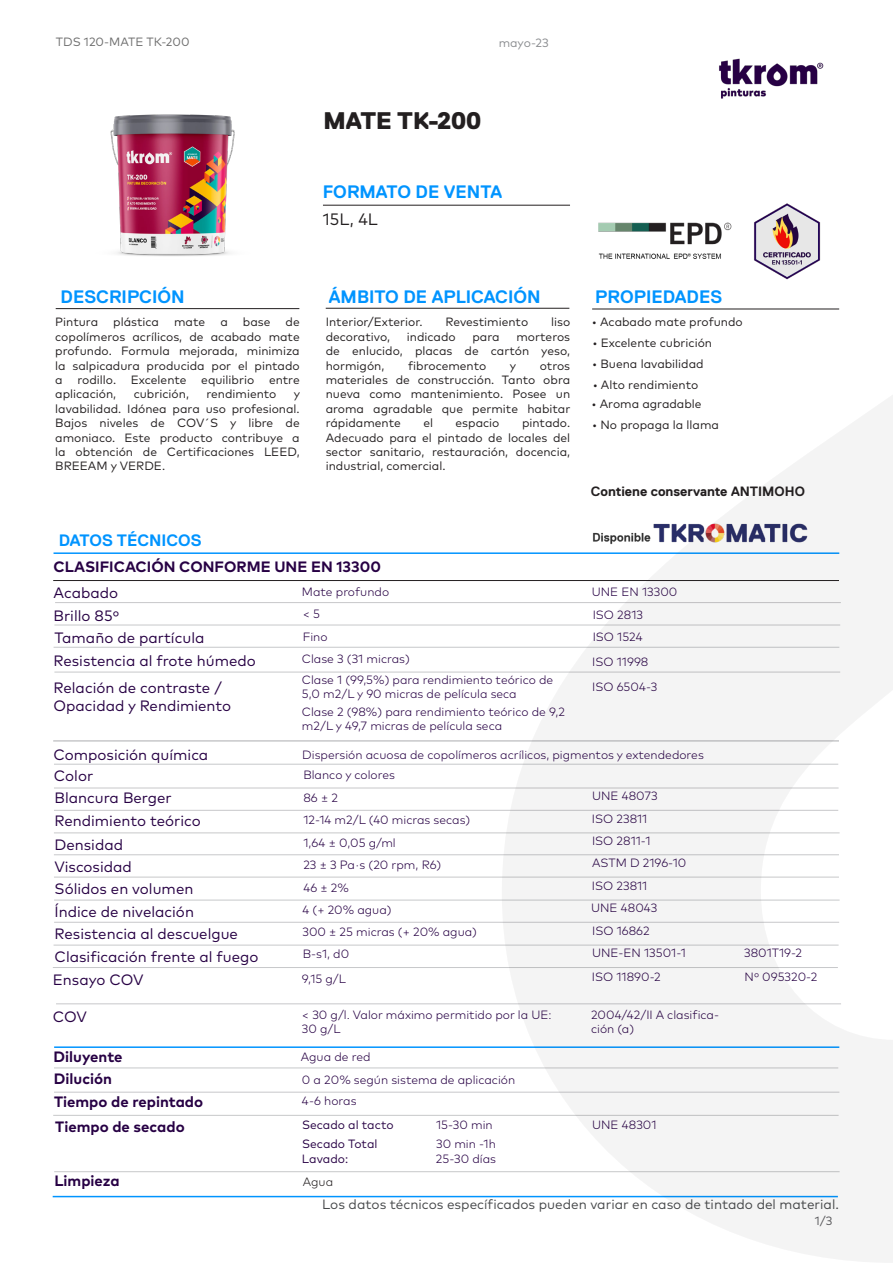
<style>
.page{position:relative;width:893px;height:1263px;background:#fff}
.page>*{position:absolute;margin:0;border:0;box-sizing:border-box;transform-origin:0 0}
.t1{font:800 24px "Replica Pro";color:#231f20}
.t2{font:700 18px "Replica";color:#0094ff}
.t3{font:700 16.5px "Replica";color:#0094ff}
.t4{font:16.5px "Mark Pro";color:#231f20}
.t5{font:15px/23px "Mark Pro";color:#270044}
.t6{font:700 15px/23.4px "Mark Pro";color:#270044}
.t7{font:13.5px "Mark Pro";color:#46484a}
.t8{font:700 13.5px "Replica Pro";color:#231f20}
.t9{font:12px/14.4px "Mark Pro";color:#231f20;text-align:justify}
.t10{font:300 12px/14.4px "Mark Pro";color:#270044}
.t11{font:12px/19.5px "Mark Pro";color:#270044}
.t12{font:12px "Mark Pro";color:#6e6e6e}
.t13{font:12px "Mark Pro";color:#8b8d90}
.t14{font:300 12px "Mark Pro";color:#231f20}
.t15{font:12px "Mark Pro";color:#5c5c5f}
</style>
<div class="page">
<img style="left:110px;top:114px;width:125px;height:142px">
<img style="left:754px;top:203px;width:67px;height:76px">
<img style="left:598px;top:222px;width:134px;height:37px">
<hr style="left:323px;top:205px;width:247px;height:1px;background:#231f20">
<hr style="left:592px;top:309px;width:247px;height:1px;background:#231f20">
<hr style="left:326px;top:308px;width:243px;height:1px;background:#231f20">
<hr style="left:56px;top:308px;width:243px;height:1px;background:#231f20">
<hr style="left:54px;top:552px;width:785px;height:2px;background:#0094ff">
<hr style="left:53px;top:580px;width:786px;height:1px;background:#231f20">
<hr style="left:55px;top:602px;width:786px;height:1px;background:#c7c8ca">
<hr style="left:54px;top:625px;width:786px;height:1px;background:#c7c8ca">
<hr style="left:54px;top:647px;width:785px;height:1px;background:#c7c8ca">
<hr style="left:53px;top:740px;width:786px;height:2px;background:#c7c8ca">
<hr style="left:54px;top:764px;width:784px;height:1px;background:#c7c8ca">
<hr style="left:54px;top:788px;width:785px;height:1px;background:#c7c8ca">
<hr style="left:54px;top:810px;width:784px;height:1px;background:#c7c8ca">
<hr style="left:54px;top:854px;width:785px;height:1px;background:#c7c8ca">
<hr style="left:54px;top:877px;width:785px;height:1px;background:#c7c8ca">
<hr style="left:54px;top:900px;width:786px;height:1px;background:#c7c8ca">
<hr style="left:54px;top:922px;width:785px;height:1px;background:#c7c8ca">
<hr style="left:54px;top:1046px;width:785px;height:2px;background:#0094ff">
<hr style="left:54px;top:833px;width:786px;height:1px;background:#c7c8ca">
<hr style="left:54px;top:945px;width:785px;height:1px;background:#c7c8ca">
<hr style="left:54px;top:1068px;width:784px;height:1px;background:#c7c8ca">
<hr style="left:54px;top:1092px;width:785px;height:1px;background:#c7c8ca">
<hr style="left:53px;top:1115px;width:786px;height:1px;background:#c7c8ca">
<hr style="left:54px;top:1171px;width:786px;height:1px;background:#c7c8ca">
<hr style="left:54px;top:672px;width:786px;height:1px;background:#c7c8ca">
<hr style="left:53px;top:967px;width:785px;height:1px;background:#c7c8ca">
<hr style="left:56px;top:1003px;width:785px;height:1px;background:#c7c8ca">
<img style="left:719px;top:58px;width:105px;height:41px">
<hr style="left:53px;top:1196px;width:785px;height:1px;background:#0094ff">
<svg style="left:502px;top:395px;width:391px;height:867px;fill:#f4f4f4"></svg>
<p class="t12" style="left:56px;top:33px;width:135px">TDS 120-MATE TK-200</p>
<p class="t13" style="left:499px;top:34px;width:52px">mayo-23</p>
<h1 class="t1" style="left:323px;top:107px;width:159px">MATE TK-200</h1>
<h2 class="t2" style="left:323px;top:182px;width:181px">FORMATO DE VENTA</h2>
<h3 class="t4" style="left:323px;top:206px;width:56px">15L, 4L</h3>
<h2 class="t2" style="left:61px;top:287px;width:126px">DESCRIPCIÓN</h2>
<h2 class="t2" style="left:329px;top:287px;width:213px">ÁMBITO DE APLICACIÓN</h2>
<p class="t9" style="left:55px;top:314px;width:246px;text-indent:230px">de copolímeros acrílicos, de acabado mate profundo. Formula mejorada, minimiza la salpicadura producida por el pintado a rodillo. Excelente equilibrio entre aplicación,</p>
<p class="t9" style="left:55px;top:314px;width:44px">Pintura</p>
<p class="t9" style="left:113px;top:314px;width:47px">plástica</p>
<p class="t9" style="left:174px;top:314px;width:33px">mate</p>
<p class="t9" style="left:220px;top:314px;width:9px">a</p>
<p class="t9" style="left:243px;top:314px;width:29px">base</p>
<p class="t9" style="left:134px;top:386px;width:57px">cubrición,</p>
<p class="t9" style="left:206px;top:386px;width:72px">rendimiento</p>
<p class="t9" style="left:55px;top:386px;width:246px;text-indent:238px">y lavabilidad. Idónea para uso profesional.<br>Bajos niveles de COV´S y libre de amoniaco. Este producto contribuye a la obtención de Certificaciones LEED, BREEAM y VERDE.</p>
<p class="t9" style="left:326px;top:314px;width:98px">Interior/Exterior.</p>
<p class="t9" style="left:445px;top:314px;width:84px">Revestimiento</p>
<p class="t9" style="left:551px;top:314px;width:21px">liso</p>
<p class="t9" style="left:326px;top:328px;width:66px">decorativo,</p>
<p class="t9" style="left:407px;top:328px;width:50px">indicado</p>
<p class="t9" style="left:472px;top:328px;width:29px">para</p>
<p class="t9" style="left:326px;top:328px;width:246px;text-indent:191px">morteros de enlucido, placas de cartón yeso, hormigón,</p>
<p class="t9" style="left:408px;top:357px;width:80px">fibrocemento</p>
<p class="t9" style="left:510px;top:357px;width:8px">y</p>
<p class="t9" style="left:326px;top:357px;width:246px;text-indent:214px">otros materiales de construcción. Tanto obra nueva como mantenimiento. Posee un aroma agradable que permite habitar rápidamente</p>
<p class="t9" style="left:326px;top:415px;width:246px;text-indent:196px">pintado.<br>Adecuado para el pintado de locales del sector sanitario, restauración, docencia, industrial, comercial.</p>
<p class="t9" style="left:423px;top:415px;width:11px">el</p>
<p class="t9" style="left:456px;top:415px;width:45px">espacio</p>
<h2 class="t2" style="left:595px;top:287px;width:128px">PROPIEDADES</h2>
<p class="t9" style="left:592px;top:314px;width:152px">• Acabado mate profundo</p>
<p class="t9" style="left:592px;top:335px;width:121px">• Excelente cubrición</p>
<p class="t9" style="left:592px;top:356px;width:113px">• Buena lavabilidad</p>
<p class="t9" style="left:593px;top:377px;width:107px">• Alto rendimiento</p>
<p class="t9" style="left:592px;top:396px;width:112px">• Aroma agradable</p>
<p class="t9" style="left:592px;top:417px;width:128px">• No propaga la llama</p>
<p class="t8" style="left:591px;top:484px;width:216px">Contiene conservante ANTIMOHO</p>
<h3 class="t3" style="left:59px;top:531px;width:144px">DATOS TÉCNICOS</h3>
<p class="t6" style="left:54px;top:554px;width:329px">CLASIFICACIÓN CONFORME UNE EN 13300</p>
<p class="t5" style="left:54px;top:580px;width:67px">Acabado<br>Brillo 85º</p>
<p class="t10" style="left:302px;top:579px;width:89px;line-height:23px">Mate profundo &lt; 5</p>
<p class="t10" style="left:592px;top:579px;width:87px;line-height:23.1px">UNE EN 13300<br>ISO 2813</p>
<p class="t5" style="left:54px;top:625px;width:151px">Tamaño de partícula</p>
<p class="t5" style="left:54px;top:678px;width:179px;line-height:18px">Relación de contraste /<br>Opacidad y Rendimiento</p>
<p class="t10" style="left:593px;top:628px;width:52px">ISO 1524</p>
<p class="t10" style="left:303px;top:628px;width:26px">Fino</p>
<p class="t10" style="left:302px;top:671px;width:253px">Clase 1 (99,5%) para rendimiento teórico de<br>5,0 m2/L y 90 micras de película seca</p>
<p class="t5" style="left:54px;top:648px;width:204px">Resistencia al frote húmedo</p>
<p class="t10" style="left:302px;top:651px;width:109px">Clase 3 (31 micras)</p>
<p class="t10" style="left:592px;top:653px;width:58px">ISO 11998</p>
<p class="t10" style="left:592px;top:678px;width:67px">ISO 6504-3</p>
<p class="t10" style="left:302px;top:703px;width:264px">Clase 2 (98%) para rendimiento teórico de 9,2 m2/L y 49,7 micras de película seca</p>
<p class="t5" style="left:54px;top:742px;width:156px">Composición química</p>
<p class="t10" style="left:302px;top:746px;width:403px">Dispersión acuosa de copolímeros acrílicos, pigmentos y extendedores</p>
<p class="t5" style="left:54px;top:764px;width:119px;line-height:21.1px">Color<br>Blancura Berger</p>
<p class="t10" style="left:303px;top:762px;width:93px;line-height:22.6px">Blanco y colores<br>86 ± 2</p>
<p class="t10" style="left:592px;top:788px;width:67px">UNE 48073</p>
<p class="t5" style="left:55px;top:808px;width:148px">Rendimiento teórico</p>
<p class="t10" style="left:303px;top:812px;width:168px">12-14 m2/L (40 micras secas)</p>
<p class="t10" style="left:592px;top:810px;width:57px">ISO 23811</p>
<p class="t5" style="left:55px;top:832px;width:70px">Densidad</p>
<p class="t5" style="left:54px;top:854px;width:140px;line-height:22.5px">Viscosidad<br>Sólidos en volumen</p>
<p class="t10" style="left:303px;top:830px;width:139px;line-height:22.4px">1,64 ± 0,05 g/ml<br>23 ± 3 Pa·s (20 rpm, R6)</p>
<p class="t10" style="left:592px;top:828px;width:96px;line-height:22.4px">ISO 2811-1<br>ASTM D 2196-10</p>
<p class="t10" style="left:303px;top:879px;width:47px">46 ± 2%</p>
<p class="t10" style="left:592px;top:877px;width:57px">ISO 23811</p>
<p class="t5" style="left:55px;top:899px;width:141px">Índice de nivelación</p>
<p class="t10" style="left:302px;top:901px;width:91px">4 (+ 20% agua)</p>
<p class="t10" style="left:591px;top:900px;width:68px">UNE 48043</p>
<p class="t5" style="left:55px;top:921px;width:185px">Resistencia al descuelgue</p>
<p class="t10" style="left:302px;top:924px;width:176px">300 ± 25 micras (+ 20% agua)</p>
<p class="t10" style="left:592px;top:922px;width:59px">ISO 16862</p>
<p class="t5" style="left:55px;top:944px;width:205px">Clasificación frente al fuego</p>
<p class="t10" style="left:303px;top:946px;width:48px">B-s1, d0</p>
<p class="t10" style="left:592px;top:945px;width:95px">UNE-EN 13501-1</p>
<p class="t10" style="left:744px;top:945px;width:59px">3801T19-2</p>
<p class="t5" style="left:53px;top:967px;width:92px">Ensayo COV</p>
<p class="t10" style="left:302px;top:970px;width:46px">9,15 g/L</p>
<p class="t10" style="left:592px;top:968px;width:70px">ISO 11890-2</p>
<p class="t10" style="left:745px;top:968px;width:74px">Nº 095320-2</p>
<p class="t5" style="left:53px;top:1004px;width:36px">COV</p>
<p class="t10" style="left:302px;top:1006px;width:251px">&lt; 30 g/l. Valor máximo permitido por la UE:<br>30 g/L</p>
<p class="t10" style="left:591px;top:1006px;width:130px">2004/42/II A clasifica&shy;ción (a)</p>
<p class="t6" style="left:54px;top:1044px;width:71px">Diluyente</p>
<p class="t10" style="left:301px;top:1048px;width:71px">Agua de red</p>
<p class="t6" style="left:54px;top:1065px;width:151px">Dilución<br>Tiempo de repintado</p>
<p class="t10" style="left:302px;top:1068px;width:215px;line-height:21.3px">0 a 20% según sistema de aplicación<br>4-6 horas</p>
<p class="t6" style="left:55px;top:1114px;width:131px">Tiempo de secado</p>
<p class="t11" style="left:302px;top:1113px;width:93px">Secado al tacto<br>Secado Total</p>
<p class="t11" style="left:302px;top:1148px;width:48px">Lavado:</p>
<p class="t10" style="left:436px;top:1116px;width:58px">15-30 min</p>
<p class="t10" style="left:592px;top:1116px;width:66px">UNE 48301</p>
<p class="t10" style="left:436px;top:1135px;width:62px;line-height:14.9px">30 min -1h<br>25-30 días</p>
<p class="t6" style="left:55px;top:1167px;width:67px">Limpieza</p>
<p class="t14" style="left:303px;top:1173px;width:32px">Agua</p>
<p class="t7" style="left:322px;top:1194px;width:518px">Los datos técnicos específicados pueden variar en caso de tintado del material.</p>
<p class="t15" style="left:815px;top:1211px;width:19px">1/3</p>
</div>
